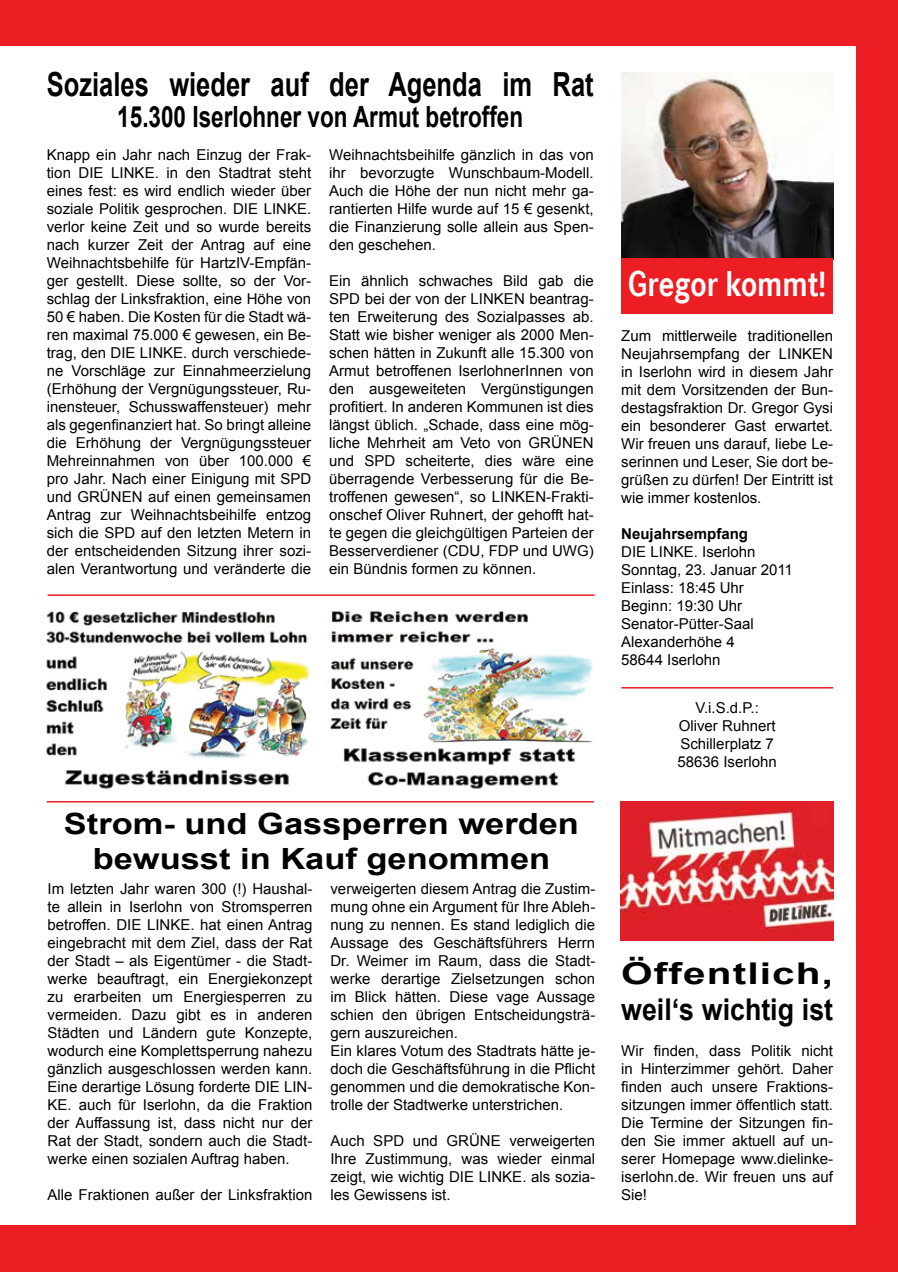
<style>
.page{position:relative;width:898px;height:1272px;background:#fff}
.page>*{position:absolute;margin:0;border:0;box-sizing:border-box;transform-origin:0 0}
.t1{font:700 37.05px "Corporate S";color:#fff;scale:.82 1}
.t2{font:700 33.15px "Arial";color:#000;scale:.77 1}
.t3{font:700 30px/36px "Arial";color:#000;scale:1.35 1}
.t4{font:700 29.25px/34.5px "Arial";color:#000;text-align:center;scale:1.18 1}
.t5{font:700 29.25px "Arial";color:#000;scale:.77 1}
.t6{font:15px/18px "Arial";color:#000;text-align:justify}
.t7{font:700 15px "Arial";color:#000}
</style>
<div class="page">
<div style="left:0;top:0;width:897px;height:1271px;background:#ed1d24"></div>
<div style="left:0;top:47px;width:855px;height:1178px;background:#fff"></div>
<img style="left:621px;top:72px;width:211px;height:186px">
<div style="left:621px;top:258px;width:211px;height:56px;background:#ed1d24"></div>
<img style="left:620px;top:801px;width:212px;height:139px">
<hr style="left:621px;top:687px;width:211px;height:1px;background:#ed1d24">
<img style="left:46px;top:611px;width:264px;height:178px">
<img style="left:330px;top:611px;width:263px;height:178px">
<hr style="left:47px;top:801px;width:546px;height:1px;background:#ed1d24">
<hr style="left:48px;top:594px;width:546px;height:2px;background:#ed1d24">
<h2 class="t2" style="left:47px;top:62px;width:711px">Soziales wieder auf der Agenda im Rat</h2>
<h3 class="t5" style="left:117px;top:98px;width:528px">15.300 Iserlohner von Armut betroffen</h3>
<p class="t6" style="left:47px;top:146px;width:266px">Knapp ein Jahr nach Einzug der Frak&shy;tion DIE LINKE. in den Stadtrat steht eines fest: es wird endlich wieder über soziale Politik gesprochen. DIE LINKE. verlor keine Zeit und so wurde bereits nach kurzer Zeit der Antrag auf eine Weihnachtsbehilfe für HartzIV-Empfän&shy;ger gestellt. Diese sollte, so der Vor&shy;schlag der Linksfraktion, eine Höhe von 50 € haben. Die Kosten für die Stadt wä&shy;ren maximal 75.000 € gewesen, ein Be&shy;trag, den DIE LINKE. durch verschiede&shy;ne Vorschläge zur Einnahmeerzielung (Erhöhung der Vergnügungssteuer, Ru&shy;inensteuer, Schusswaffensteuer) mehr als gegenfinanziert hat. So bringt alleine die Erhöhung der Vergnügungssteuer Mehreinnahmen von über 100.000 € pro Jahr. Nach einer Einigung mit SPD und GRÜNEN auf einen gemeinsamen Antrag zur Weihnachtsbeihilfe entzog sich die SPD auf den letzten Metern in der entscheidenden Sitzung ihrer sozi&shy;alen Verantwortung und veränderte die</p>
<p class="t6" style="left:329px;top:146px;width:266px">Weihnachtsbeihilfe gänzlich in das von ihr bevorzugte Wunschbaum-Modell.<br>Auch die Höhe der nun nicht mehr ga&shy;rantierten Hilfe wurde auf 15 € gesenkt, die Finanzierung solle allein aus Spen&shy;den geschehen.</p>
<p class="t6" style="left:329px;top:272px;width:266px">Ein ähnlich schwaches Bild gab die SPD bei der von der LINKEN beantrag&shy;ten Erweiterung des Sozialpasses ab.<br>Statt wie bisher weniger als 2000 Men&shy;schen hätten in Zukunft alle 15.300 von Armut betroffenen IserlohnerInnen von den ausgeweiteten Vergünstigungen profitiert. In anderen Kommunen ist dies längst üblich. „Schade, dass eine mög&shy;liche Mehrheit am Veto von GRÜNEN und SPD scheiterte, dies wäre eine überragende Verbesserung für die Be&shy;troffenen gewesen“, so LINKEN-Frakti&shy;onschef Oliver Ruhnert, der gehofft hat&shy;te gegen die gleichgültigen Parteien der Besserverdiener (CDU, FDP und UWG) ein Bündnis formen zu können.</p>
<h3 class="t4" style="left:64px;top:807px;width:438px">Strom- und Gassperren werden bewusst in Kauf genommen</h3>
<p class="t6" style="left:48px;top:879px;width:266px">Im letzten Jahr waren 300 (!) Haushal&shy;te allein in Iserlohn von Stromsperren betroffen. DIE LINKE. hat einen Antrag eingebracht mit dem Ziel, dass der Rat der Stadt – als Eigentümer - die Stadt&shy;werke beauftragt, ein Energiekonzept zu erarbeiten um Energiesperren zu vermeiden. Dazu gibt es in anderen Städten und Ländern gute Konzepte, wodurch eine Komplettsperrung nahezu gänzlich ausgeschlossen werden kann.<br>Eine derartige Lösung forderte DIE LIN-KE. auch für Iserlohn, da die Fraktion der Auffassung ist, dass nicht nur der Rat der Stadt, sondern auch die Stadt&shy;werke einen sozialen Auftrag haben.</p>
<p class="t6" style="left:48px;top:1185px;width:266px">Alle Fraktionen außer der Linksfraktion</p>
<p class="t6" style="left:330px;top:879px;width:266px;text-align:left">verweigerten diesem Antrag die Zustim&shy;mung ohne ein Argument für Ihre Ableh&shy;nung zu nennen. Es stand lediglich die Aussage des Geschäftsführers Herrn Dr. Weimer im Raum, dass die Stadt&shy;werke derartige Zielsetzungen schon im Blick hätten. Diese vage Aussage schien den übrigen Entscheidungsträ&shy;gern auszureichen.<br>Ein klares Votum des Stadtrats hätte je&shy;doch die Geschäftsführung in die Pflicht genommen und die demokratische Kon&shy;trolle der Stadtwerke unterstrichen.</p>
<p class="t6" style="left:330px;top:1131px;width:266px">Auch SPD und GRÜNE verweigerten Ihre Zustimmung, was wieder einmal zeigt, wie wichtig DIE LINKE. als sozia&shy;les Gewissens ist.</p>
<h1 class="t1" style="left:628px;top:262px;width:243px">Gregor kommt!</h1>
<p class="t6" style="left:621px;top:326px;width:213px">Zum mittlerweile traditionellen Neujahrsempfang der LINKEN in Iserlohn wird in diesem Jahr mit dem Vorsitzenden der Bun&shy;destagsfraktion Dr. Gregor Gysi ein besonderer Gast erwartet.<br>Wir freuen uns darauf, liebe Le&shy;serinnen und Leser, Sie dort be&shy;grüßen zu dürfen! Der Eintritt ist wie immer kostenlos.</p>
<p class="t7" style="left:621px;top:523px;width:128px">Neujahrsempfang</p>
<p class="t6" style="left:621px;top:542px;width:173px;text-align:left">DIE LINKE. Iserlohn<br>Sonntag, 23. Januar 2011<br>Einlass: 18:45 Uhr<br>Beginn: 19:30 Uhr<br>Senator-Pütter-Saal<br>Alexanderhöhe 4<br>58644 Iserlohn</p>
<p class="t6" style="left:677px;top:698px;width:101px;text-align:center">V.i.S.d.P.:<br>Oliver Ruhnert<br>Schillerplatz 7<br>58636 Iserlohn</p>
<h3 class="t3" style="left:621px;top:956px;width:158px">Öffentlich, weil‘s wichtig ist</h3>
<p class="t6" style="left:621px;top:1041px;width:213px">Wir finden, dass Politik nicht in Hinterzimmer gehört. Daher finden auch unsere Fraktions&shy;sitzungen immer öffentlich statt.<br>Die Termine der Sitzungen fin&shy;den Sie immer aktuell auf un&shy;serer Homepage www.dielinke&shy;iserlohn.de. Wir freuen uns auf Sie!</p>
</div>
